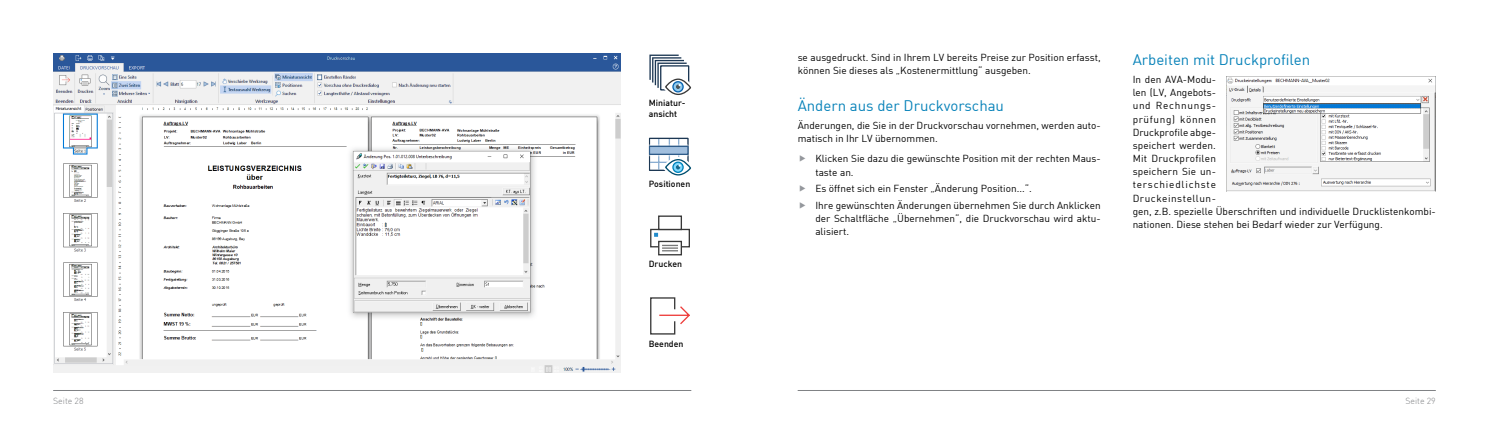
<style>
.page{position:relative;width:1489px;height:426px;background:#fff}
.page>*{position:absolute;margin:0;border:0;box-sizing:border-box;transform-origin:0 0}
.t1{font:15px "DIN Offc";color:#0782b9}
.t2{font:10px/13.1px "DIN Offc";color:#000}
.t3{font:500 8.75px/10.5px "DIN Offc";color:#000}
.t4{font:300 8.75px "DIN Offc";color:#808285}
</style>
<div class="page">
<hr style="left:53px;top:390px;width:638px;height:1px;background:#808285">
<hr style="left:797px;top:390px;width:638px;height:1px;background:#808285">
<img style="left:53px;top:53px;width:567px;height:319px">
<div style="left:650px;top:228px;width:40px;height:19px;border:1px solid #383838"></div>
<svg style="left:654px;top:215px;width:28px;height:41px"></svg>
<svg style="left:650px;top:297px;width:40px;height:38px"></svg>
<img style="left:1226px;top:76px;width:209px;height:115px">
<svg style="left:649px;top:54px;width:42px;height:41px"></svg>
<div style="left:648px;top:137px;width:40px;height:34px;border:1px solid #1c3753"></div>
<hr style="left:650px;top:161px;width:37px;height:2px;background:#3d78b3">
<hr style="left:658px;top:139px;width:1px;height:30px;background:#3d78b3">
<hr style="left:668px;top:139px;width:2px;height:30px;background:#3d78b3">
<hr style="left:678px;top:139px;width:1px;height:30px;background:#3d78b3">
<div style="left:648px;top:144px;width:40px;height:12px;border:1px solid #fff"></div>
<div style="left:649px;top:146px;width:39px;height:8px;background:#a1bfde"></div>
<div style="left:648px;top:145px;width:40px;height:10px;border:1px solid #2f5c89"></div>
<svg style="left:664px;top:158px;width:27px;height:18px"></svg>
<p class="t3" style="left:648px;top:97px;width:38px">Miniatur&shy;ansicht</p>
<p class="t3" style="left:648px;top:178px;width:43px">Positionen</p>
<p class="t3" style="left:648px;top:258px;width:35px">Drucken</p>
<p class="t3" style="left:648px;top:338px;width:36px">Beenden</p>
<p class="t2" style="left:797px;top:50px;width:304px">se ausgedruckt. Sind in Ihrem LV bereits Preise zur Position erfasst, können Sie dieses als „Kostenermittlung“ ausgeben.</p>
<h1 class="t1" style="left:797px;top:96px;width:208px">Ändern aus der Druckvorschau</h1>
<p class="t2" style="left:797px;top:118px;width:304px">Änderungen, die Sie in der Druckvorschau vornehmen, werden auto&shy;matisch in Ihr LV übernommen.</p>
<p class="t2" style="left:815px;top:152px;width:287px">Klicken Sie dazu die gewünschte Position mit der rechten Maus&shy;taste an.</p>
<p class="t2" style="left:815px;top:180px;width:287px;line-height:16.6px">Es öffnet sich ein Fenster „Änderung Position...“.<br>Ihre gewünschten Änderungen übernehmen Sie durch Anklicken</p>
<p class="t2" style="left:815px;top:211px;width:287px">der Schaltfläche „Übernehmen“, die Druckvorschau wird aktu&shy;alisiert.</p>
<h1 class="t1" style="left:1132px;top:50px;width:179px">Arbeiten mit Druckprofilen</h1>
<p class="t2" style="left:1132px;top:73px;width:304px">In den AVA-Modu-<br>len (LV, Angebots-<br>und Rechnungs-<br>prüfung) können<br>Druckprofile abge-<br>speichert werden.<br>Mit Druckprofilen<br>speichern Sie un-<br>terschiedlichste<br>Druckeinstellun-<br>gen, z.B. spezielle Überschriften und individuelle Drucklistenkombi&shy;nationen. Diese stehen bei Bedarf wieder zur Verfügung.</p>
<p class="t4" style="left:53px;top:394px;width:32px">Seite 28</p>
<p class="t4" style="left:1405px;top:394px;width:32px">Seite 29</p>
</div>
